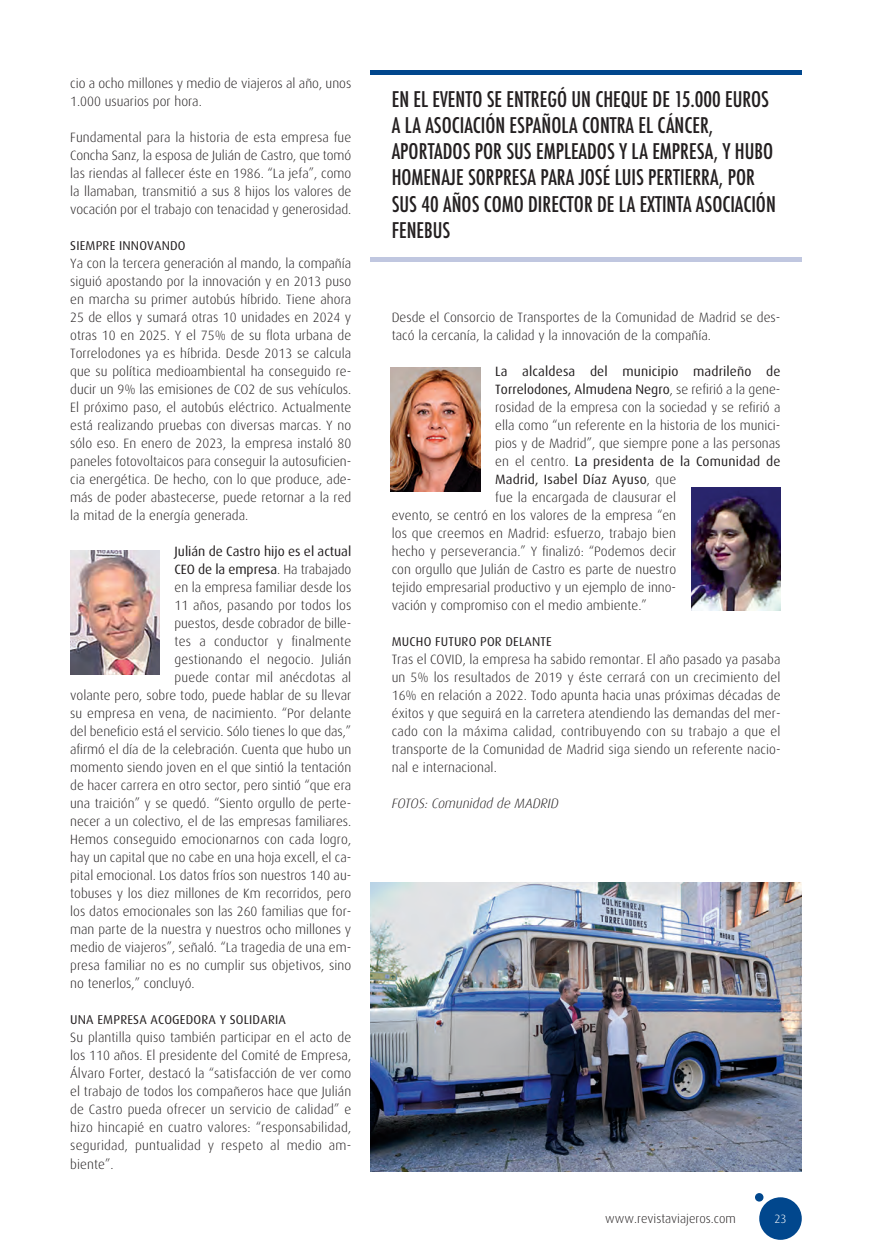
<style>
.page{position:relative;width:889px;height:1259px;background:#fff}
.page>*{position:absolute;margin:0;border:0;box-sizing:border-box;transform-origin:0 0}
.t1{font:500 condensed 21px/26.2px "Futura";color:#231f20}
.t2{font:300 13.5px/18px "Dax";color:#231f20;text-align:justify}
.t3{font:13.5px "Dax";letter-spacing:.01em;color:#231f20}
.t4{font:italic 300 13.5px "Dax";color:#231f20}
.t5{font:12.75px "Dax";letter-spacing:.015em;color:#231f20}
.t6{font:300 12.75px "Dax";color:#231f20}
.t7{font:300 12px "Dax";color:#fff}
.s1{font-weight:300}
</style>
<div class="page">
<div style="left:759px;top:1197px;width:43px;height:42px;background:#01478d;border-radius:50%"></div>
<div style="left:755px;top:1193px;width:8px;height:8px;background:#01478d;border-radius:50%"></div>
<hr style="left:370px;top:70px;width:432px;height:4px;background:#01478d">
<div style="left:370px;top:257px;width:432px;height:5px;background:#c0c7e0"></div>
<img style="left:370px;top:882px;width:432px;height:289px">
<img style="left:691px;top:487px;width:89px;height:123px">
<img style="left:391px;top:368px;width:89px;height:123px">
<img style="left:70px;top:551px;width:89px;height:123px">
<p class="t2" style="left:70px;top:75px;width:283px">cio a ocho millones y medio de viajeros al año, unos<br>1.000 usuarios por hora.</p>
<p class="t2" style="left:70px;top:129px;width:283px">Fundamental para la historia de esta empresa fue Concha Sanz, la esposa de Julián de Castro, que tomó las riendas al fallecer éste en 1986. “La jefa”, como la llamaban, transmitió a sus 8 hijos los valores de vocación por el trabajo con tenacidad y generosidad.</p>
<p class="t5" style="left:70px;top:240px;width:117px">SIEMPRE INNOVANDO</p>
<p class="t2" style="left:70px;top:255px;width:283px">Ya con la tercera generación al mando, la compañía siguió apostando por la innovación y en 2013 puso en marcha su primer autobús híbrido. Tiene ahora 25 de ellos y sumará otras 10 unidades en 2024 y otras 10 en 2025. Y el 75% de su flota urbana de Torrelodones ya es híbrida. Desde 2013 se calcula que su política medioambiental ha conseguido re&shy;ducir un 9% las emisiones de CO2 de sus vehículos.<br>El próximo paso, el autobús eléctrico. Actualmente está realizando pruebas con diversas marcas. Y no sólo eso. En enero de 2023, la empresa instaló 80 paneles fotovoltaicos para conseguir la autosuficien&shy;cia energética. De hecho, con lo que produce, ade&shy;más de poder abastecerse, puede retornar a la red la mitad de la energía generada.</p>
<p class="t3" style="left:174px;top:546px;width:178px">Julián de Castro hijo es el actual</p>
<p class="t3" style="left:174px;top:564px;width:178px">CEO de la empresa<span class="s1">. Ha trabajado</span></p>
<p class="t2" style="left:174px;top:579px;width:178px">en la empresa familiar desde los</p>
<p class="t2" style="left:174px;top:597px;width:178px">11 años, pasando por todos los</p>
<p class="t2" style="left:174px;top:615px;width:178px">puestos, desde cobrador de bille-</p>
<p class="t2" style="left:174px;top:633px;width:178px">tes a conductor y finalmente</p>
<p class="t2" style="left:174px;top:651px;width:178px">gestionando el negocio. Julián</p>
<p class="t2" style="left:174px;top:669px;width:178px">puede contar mil anécdotas al</p>
<p class="t2" style="left:70px;top:687px;width:283px">volante pero, sobre todo, puede hablar de su llevar</p>
<p class="t2" style="left:70px;top:705px;width:283px">su empresa en vena, de nacimiento. “Por delante</p>
<p class="t2" style="left:70px;top:723px;width:283px">del beneficio está el servicio. Sólo tienes lo que das,”</p>
<p class="t2" style="left:70px;top:741px;width:283px">afirmó el día de la celebración. Cuenta que hubo un</p>
<p class="t2" style="left:70px;top:759px;width:283px">momento siendo joven en el que sintió la tentación</p>
<p class="t2" style="left:70px;top:777px;width:283px">de hacer carrera en otro sector, pero sintió “que era</p>
<p class="t2" style="left:70px;top:795px;width:283px">una traición” y se quedó. “Siento orgullo de perte-</p>
<p class="t2" style="left:70px;top:813px;width:283px">necer a un colectivo, el de las empresas familiares.</p>
<p class="t2" style="left:70px;top:831px;width:283px">Hemos conseguido emocionarnos con cada logro,</p>
<p class="t2" style="left:70px;top:849px;width:283px">hay un capital que no cabe en una hoja excell, el ca-</p>
<p class="t2" style="left:70px;top:867px;width:283px">pital emocional. Los datos fríos son nuestros 140 au-</p>
<p class="t2" style="left:70px;top:885px;width:283px">tobuses y los diez millones de Km recorridos, pero</p>
<p class="t2" style="left:70px;top:903px;width:283px">los datos emocionales son las 260 familias que for-</p>
<p class="t2" style="left:70px;top:921px;width:283px">man parte de la nuestra y nuestros ocho millones y</p>
<p class="t2" style="left:70px;top:939px;width:283px">medio de viajeros”, señaló. “La tragedia de una em-</p>
<p class="t2" style="left:70px;top:957px;width:283px">presa familiar no es no cumplir sus objetivos, sino</p>
<p class="t2" style="left:70px;top:975px;width:126px">no tenerlos,” concluyó.</p>
<p class="t5" style="left:70px;top:1014px;width:217px">UNA EMPRESA ACOGEDORA Y SOLIDARIA</p>
<p class="t2" style="left:70px;top:1029px;width:283px">Su plantilla quiso también participar en el acto de los 110 años. El presidente del Comité de Empresa, Álvaro Forter, destacó la “satisfacción de ver como el trabajo de todos los compañeros hace que Julián de Castro pueda ofrecer un servicio de calidad” e hizo hincapié en cuatro valores: “responsabilidad, seguridad, puntualidad y respeto al medio am&shy;biente”.</p>
<p class="t1" style="left:392px;top:86px;width:385px">EN EL EVENTO SE ENTREGÓ UN CHEQUE DE 15.000 EUROS A LA ASOCIACIÓN ESPAÑOLA CONTRA EL CÁNCER, APORTADOS POR SUS EMPLEADOS Y LA EMPRESA, Y HUBO HOMENAJE SORPRESA PARA JOSÉ LUIS PERTIERRA, POR SUS 40 AÑOS COMO DIRECTOR DE LA EXTINTA ASOCIACIÓN FENEBUS</p>
<p class="t2" style="left:392px;top:309px;width:390px">Desde el Consorcio de Transportes de la Comunidad de Madrid se des&shy;tacó la cercanía, la calidad y la innovación de la compañía.</p>
<p class="t3" style="left:495px;top:366px;width:287px">La alcaldesa del municipio madrileño de</p>
<p class="t3" style="left:495px;top:384px;width:287px">Torrelodones, Almudena Negro<span class="s1">, se refirió a la gene-</span></p>
<p class="t2" style="left:495px;top:399px;width:287px">rosidad de la empresa con la sociedad y se refirió a</p>
<p class="t2" style="left:495px;top:417px;width:287px">ella como “un referente en la historia de los munici-</p>
<p class="t2" style="left:495px;top:435px;width:287px">pios y de Madrid”, que siempre pone a las personas</p>
<p class="t3" style="left:495px;top:456px;width:287px"><span class="s1">en el centro.</span> La presidenta de la Comunidad de</p>
<p class="t3" style="left:495px;top:474px;width:182px">Madrid, Isabel Díaz Ayuso<span class="s1">, que</span></p>
<p class="t2" style="left:495px;top:489px;width:182px">fue la encargada de clausurar el</p>
<p class="t2" style="left:392px;top:507px;width:286px">evento, se centró en los valores de la empresa “en</p>
<p class="t2" style="left:392px;top:525px;width:286px">los que creemos en Madrid: esfuerzo, trabajo bien</p>
<p class="t2" style="left:392px;top:543px;width:286px">hecho y perseverancia.” Y finalizó: “Podemos decir</p>
<p class="t2" style="left:392px;top:561px;width:286px">con orgullo que Julián de Castro es parte de nuestro</p>
<p class="t2" style="left:392px;top:579px;width:286px">tejido empresarial productivo y un ejemplo de inno-</p>
<p class="t2" style="left:392px;top:597px;width:257px">vación y compromiso con el medio ambiente.”</p>
<p class="t5" style="left:392px;top:636px;width:161px">MUCHO FUTURO POR DELANTE</p>
<p class="t2" style="left:392px;top:651px;width:390px">Tras el COVID, la empresa ha sabido remontar. El año pasado ya pasaba un 5% los resultados de 2019 y éste cerrará con un crecimiento del 16% en relación a 2022. Todo apunta hacia unas próximas décadas de éxitos y que seguirá en la carretera atendiendo las demandas del mer&shy;cado con la máxima calidad, contribuyendo con su trabajo a que el transporte de la Comunidad de Madrid siga siendo un referente nacio&shy;nal e internacional.</p>
<p class="t4" style="left:392px;top:798px;width:168px">FOTOS: Comunidad de MADRID</p>
<p class="t6" style="left:605px;top:1212px;width:132px">www.revistaviajeros.com</p>
<p class="t7" style="left:774px;top:1213px;width:14px">23</p>
</div>
